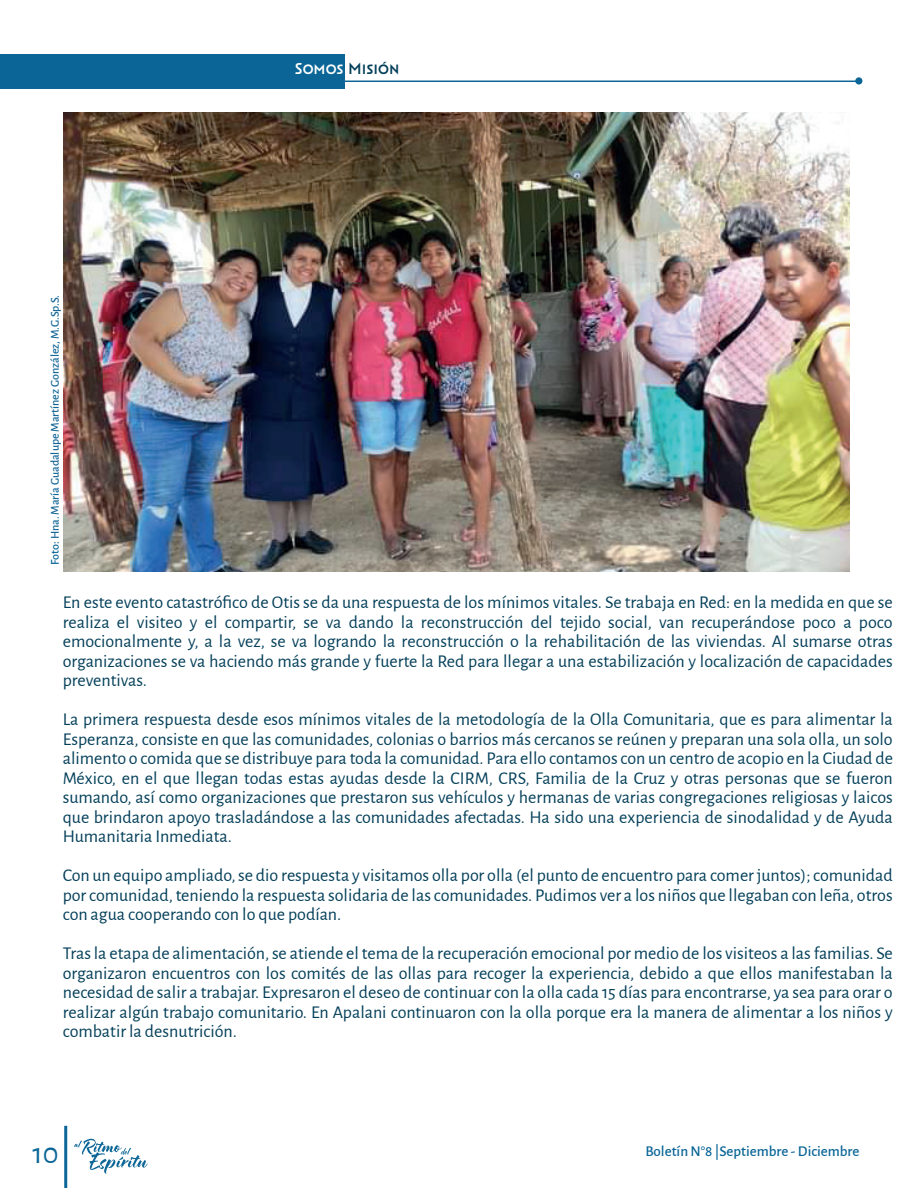
<style>
.page{position:relative;width:918px;height:1188px;background:#fff}
.page>*{position:absolute;margin:0;border:0;box-sizing:border-box;transform-origin:0 0}
.t1{font:30px "Alegreya Sans";color:#0b6697}
.t2{font:18px/19.5px "Alegreya Sans";color:#033f59;text-align:justify}
.t3{font:18px "Oskar One";color:#033f59}
.t4{font:500 15px "Alegreya Sans";color:#0b6697}
.t5{font:500 12px "Alegreya Sans";color:#146697}
.s1{color:#0b6697}
.s2{color:#fff}
</style>
<div class="page">
<img style="left:63px;top:113px;width:787px;height:458px">
<hr style="left:0;top:81px;width:859px;height:1px;background:#0b6697">
<div style="left:855px;top:77px;width:7px;height:8px;background:#0b6697;border-radius:50%"></div>
<div style="left:0;top:54px;width:345px;height:35px;background:#0b6697"></div>
<hr style="left:64px;top:1126px;width:3px;height:62px;background:#0b6697">
<svg style="left:74px;top:1138px;width:74px;height:36px"></svg>
<p class="t5" style="left:47px;top:565px;width:271px;rotate:-90deg"><span class="s1">Foto:</span> Hna. María Guadalupe Martínez González, M.G.Sp.S.</p>
<p class="t3" style="left:295px;top:59px;width:106px"><span class="s2">Somos</span> Misión</p>
<p class="t2" style="left:63px;top:592px;width:832px">En este evento catastrófico de Otis se da una respuesta de los mínimos vitales. Se trabaja en Red: en la medida en que se realiza el visiteo y el compartir, se va dando la reconstrucción del tejido social, van recuperándose poco a poco emocionalmente y, a la vez, se va logrando la reconstrucción o la rehabilitación de las viviendas. Al sumarse otras organizaciones se va haciendo más grande y fuerte la Red para llegar a una estabilización y localización de capacidades preventivas.</p>
<p class="t2" style="left:63px;top:709px;width:832px">La primera respuesta desde esos mínimos vitales de la metodología de la Olla Comunitaria, que es para alimentar la Esperanza, consiste en que las comunidades, colonias o barrios más cercanos se reúnen y preparan una sola olla, un solo alimento o comida que se distribuye para toda la comunidad. Para ello contamos con un centro de acopio en la Ciudad de México, en el que llegan todas estas ayudas desde la CIRM, CRS, Familia de la Cruz y otras personas que se fueron sumando, así como organizaciones que prestaron sus vehículos y hermanas de varias congregaciones religiosas y laicos que brindaron apoyo trasladándose a las comunidades afectadas. Ha sido una experiencia de sinodalidad y de Ayuda Humanitaria Inmediata.</p>
<p class="t2" style="left:63px;top:865px;width:832px">Con un equipo ampliado, se dio respuesta y visitamos olla por olla (el punto de encuentro para comer juntos); comunidad por comunidad, teniendo la respuesta solidaria de las comunidades. Pudimos ver a los niños que llegaban con leña, otros con agua cooperando con lo que podían.</p>
<p class="t2" style="left:63px;top:943px;width:832px">Tras la etapa de alimentación, se atiende el tema de la recuperación emocional por medio de los visiteos a las familias. Se organizaron encuentros con los comités de las ollas para recoger la experiencia, debido a que ellos manifestaban la necesidad de salir a trabajar. Expresaron el deseo de continuar con la olla cada 15 días para encontrarse, ya sea para orar o realizar algún trabajo comunitario. En Apalani continuaron con la olla porque era la manera de alimentar a los niños y combatir la desnutrición.</p>
<h1 class="t1" style="left:33px;top:1132px;width:28px">10</h1>
<p class="t4" style="left:645px;top:1140px;width:216px">Boletín N°8 |Septiembre - Diciembre</p>
</div>
